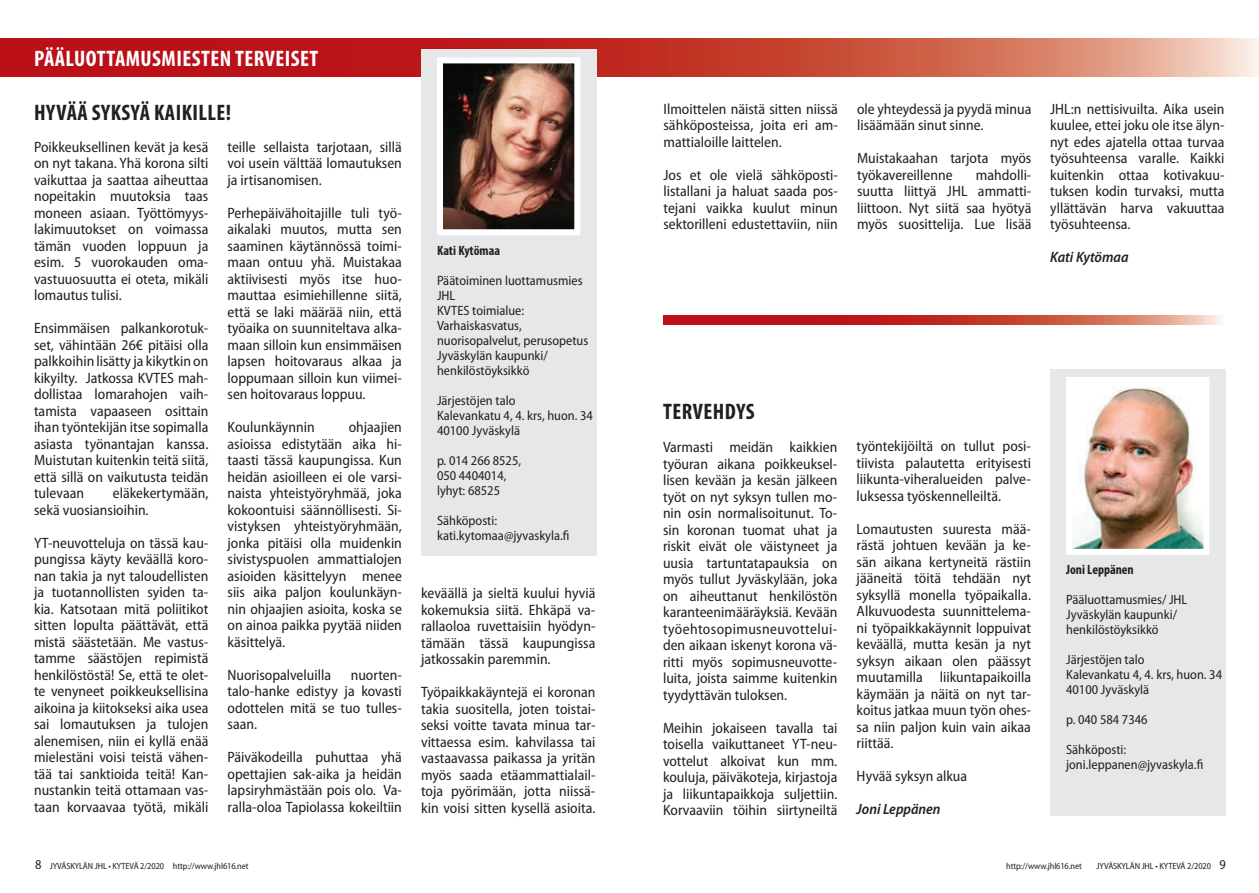
<style>
.page{position:relative;width:1259px;height:893px;background:#fff}
.page>*{position:absolute;margin:0;border:0;box-sizing:border-box;transform-origin:0 0}
.t1{font:700 condensed 22.5px "Myriad Pro";letter-spacing:.02em;color:#231f20}
.t2{font:700 condensed 22.5px "Myriad Pro";letter-spacing:.02em;color:#fff}
.t3{font:semi-condensed 15px/16.5px "Myriad Pro";color:#231f20;text-align:justify}
.t4{font:italic 600 semi-condensed 15px "Myriad Pro";color:#231f20}
.t5{font:semi-condensed 13.5px/15px "Myriad Pro";color:#231f20}
.t6{font:700 condensed 13.5px "Myriad Pro";color:#231f20}
.t7{font:semi-condensed 9px "Myriad Pro";letter-spacing:-.01em;color:#231f20}
.s1{font-size:13.5px}
</style>
<div class="page">
<svg style="left:663px;top:316px;width:559px;height:8px;background:#c7433b"></svg>
<svg style="left:0;top:38px;width:1259px;height:39px;background:#c9483f"></svg>
<div style="left:1050px;top:369px;width:175px;height:446px;background:#e6e7e9"></div>
<img style="left:1073px;top:384px;width:129px;height:164px">
<div style="left:1066px;top:377px;width:143px;height:178px;border:6px solid #fff"></div>
<div style="left:421px;top:49px;width:175px;height:506px;background:#e6e7e9"></div>
<img style="left:444px;top:64px;width:129px;height:164px">
<div style="left:437px;top:57px;width:143px;height:178px;border:6px solid #fff"></div>
<h1 class="t2" style="left:34px;top:44px;width:285px">PÄÄLUOTTAMUSMIESTEN TERVEISET</h1>
<h1 class="t1" style="left:34px;top:98px;width:198px">HYVÄÄ SYKSYÄ KAIKILLE!</h1>
<p class="t3" style="left:34px;top:139px;width:176px">Poikkeuksellinen kevät ja kesä on nyt takana. Yhä korona silti vaikuttaa ja saattaa aiheuttaa nopeitakin muutoksia taas moneen asiaan. Työttömyys&shy;lakimuutokset on voimassa tämän vuoden loppuun ja esim. 5 vuorokauden oma&shy;vastuuosuutta ei oteta, mikäli lomautus tulisi.</p>
<p class="t3" style="left:34px;top:320px;width:176px">Ensimmäisen palkankorotuk&shy;set, vähintään 26€ pitäisi olla palkkoihin lisätty ja kikytkin on kikyilty. Jatkossa KVTES mah&shy;dollistaa lomarahojen vaih&shy;tamista vapaaseen osittain ihan työntekijän itse sopimalla asiasta työnantajan kanssa.<br>Muistutan kuitenkin teitä siitä, että sillä on vaikutusta teidän tulevaan</p>
<p class="t3" style="left:34px;top:485px;width:176px;text-indent:79px">eläkekertymään, sekä vuosiansioihin.</p>
<p class="t3" style="left:34px;top:535px;width:176px">YT-neuvotteluja on tässä kau&shy;pungissa käyty keväällä koro&shy;nan takia ja nyt taloudellisten ja tuotannollisten syiden ta&shy;kia. Katsotaan mitä poliitikot sitten lopulta päättävät, että mistä säästetään. Me vastus&shy;tamme säästöjen repimistä henkilöstöstä! Se, että te olet&shy;te venyneet poikkeuksellisina aikoina ja kiitokseksi aika usea sai lomautuksen ja tulojen alenemisen, niin ei kyllä enää mielestäni voisi teistä vähen&shy;tää tai sanktioida teitä! Kan&shy;nustankin teitä ottamaan vas&shy;taan korvaavaa työtä, mikäli</p>
<p class="t3" style="left:227px;top:139px;width:176px">teille sellaista tarjotaan, sillä voi usein välttää lomautuksen ja irtisanomisen.</p>
<p class="t3" style="left:227px;top:205px;width:176px">Perhepäivähoitajille tuli työ&shy;aikalaki muutos, mutta sen saaminen käytännössä toimi&shy;maan ontuu yhä. Muistakaa aktiivisesti myös itse huo&shy;mauttaa esimiehillenne siitä, että se laki määrää niin, että työaika on suunniteltava alka&shy;maan silloin kun ensimmäisen lapsen hoitovaraus alkaa ja loppumaan silloin kun viimei&shy;sen hoitovaraus loppuu.</p>
<p class="t3" style="left:227px;top:419px;width:89px">Koulunkäynnin</p>
<p class="t3" style="left:227px;top:419px;width:176px;text-indent:121px">ohjaajien asioissa edistytään aika hi&shy;taasti tässä kaupungissa. Kun heidän asioilleen ei ole varsi&shy;naista yhteistyöryhmää, joka kokoontuisi säännöllisesti. Si&shy;vistyksen yhteistyöryhmään, jonka pitäisi olla muidenkin sivistyspuolen ammattialojen asioiden käsittelyyn menee siis aika paljon koulunkäyn&shy;nin ohjaajien asioita, koska se on ainoa paikka pyytää niiden käsittelyä.</p>
<p class="t3" style="left:227px;top:667px;width:105px">Nuorisopalveluilla</p>
<p class="t3" style="left:227px;top:667px;width:176px;text-indent:123px">nuorten&shy;talo-hanke edistyy ja kovasti odottelen mitä se tuo tulles&shy;saan.</p>
<p class="t3" style="left:227px;top:749px;width:176px">Päiväkodeilla puhuttaa yhä opettajien sak-aika ja heidän lapsiryhmästään pois olo. Va&shy;ralla-oloa Tapiolassa kokeiltiin</p>
<p class="t6" style="left:437px;top:242px;width:65px">Kati Kytömaa</p>
<p class="t5" style="left:437px;top:273px;width:153px">Päätoiminen luottamusmies<br>JHL<br>KVTES toimialue:<br>Varhaiskasvatus, nuorisopalvelut, perusopetus<br>Jyväskylän kaupunki/ henkilöstöyksikkö</p>
<p class="t5" style="left:437px;top:393px;width:157px">Järjestöjen talo<br>Kalevankatu 4, 4. krs, huon. 34<br>40100 Jyväskylä</p>
<p class="t5" style="left:437px;top:453px;width:86px">p. 014 266 8525,<br>050 4404014, lyhyt: 68525</p>
<p class="t5" style="left:437px;top:513px;width:134px">Sähköposti: kati.kytomaa@jyvaskyla.fi</p>
<p class="t3" style="left:421px;top:585px;width:176px">keväällä ja sieltä kuului hyviä kokemuksia siitä. Ehkäpä va&shy;rallaoloa ruvettaisiin hyödyn&shy;tämään tässä kaupungissa jatkossakin paremmin.</p>
<p class="t3" style="left:421px;top:684px;width:176px">Työpaikkakäyntejä ei koronan takia suositella, joten toistai&shy;seksi voitte tavata minua tar&shy;vittaessa esim. kahvilassa tai vastaavassa paikassa ja yritän myös saada etäammattialail&shy;toja pyörimään, jotta niissä&shy;kin voisi sitten kysellä asioita.</p>
<p class="t3" style="left:663px;top:101px;width:176px">Ilmoittelen näistä sitten niissä sähköposteissa, joita eri am&shy;mattialoille laittelen.</p>
<p class="t3" style="left:663px;top:167px;width:176px">Jos et ole vielä sähköposti&shy;listallani ja haluat saada pos&shy;tejani vaikka kuulut minun sektorilleni edustettaviin, niin</p>
<p class="t3" style="left:857px;top:101px;width:176px">ole yhteydessä ja pyydä minua lisäämään sinut sinne.</p>
<p class="t3" style="left:857px;top:150px;width:176px">Muistakaahan tarjota myös työkavereillenne</p>
<p class="t3" style="left:857px;top:167px;width:176px;text-indent:119px">mahdolli&shy;suutta liittyä JHL ammatti&shy;liittoon. Nyt siitä saa hyötyä myös suosittelija. Lue lisää</p>
<p class="t3" style="left:1050px;top:101px;width:176px">JHL:n nettisivuilta. Aika usein kuulee, ettei joku ole itse älyn&shy;nyt edes ajatella ottaa turvaa työsuhteensa varalle. Kaikki kuitenkin ottaa kotivakuu&shy;tuksen kodin turvaksi, mutta yllättävän harva vakuuttaa työsuhteensa.</p>
<p class="t4" style="left:1050px;top:249px;width:80px">Kati Kytömaa</p>
<h1 class="t1" style="left:663px;top:398px;width:93px">TERVEHDYS</h1>
<p class="t3" style="left:663px;top:439px;width:176px">Varmasti meidän kaikkien työuran aikana poikkeuksel&shy;lisen kevään ja kesän jälkeen työt on nyt syksyn tullen mo&shy;nin osin normalisoitunut. To&shy;sin koronan tuomat uhat ja riskit eivät ole väistyneet ja uusia tartuntatapauksia on myös tullut Jyväskylään, joka on aiheuttanut henkilöstön karanteenimääräyksiä. Kevään työehtosopimusneuvottelui&shy;den aikaan iskenyt korona vä&shy;ritti myös sopimusneuvotte&shy;luita, joista saimme kuitenkin tyydyttävän tuloksen.</p>
<p class="t3" style="left:663px;top:720px;width:176px">Meihin jokaiseen tavalla tai toisella vaikuttaneet YT-neu&shy;vottelut alkoivat kun mm. kouluja, päiväkoteja, kirjastoja ja liikuntapaikkoja suljettiin.<br>Korvaaviin töihin siirtyneiltä</p>
<p class="t3" style="left:856px;top:438px;width:176px">työntekijöiltä on tullut posi&shy;tiivista palautetta erityisesti liikunta-viheralueiden palve&shy;luksessa työskennelleiltä.</p>
<p class="t3" style="left:856px;top:521px;width:176px">Lomautusten suuresta mää&shy;rästä johtuen kevään ja ke&shy;sän aikana kertyneitä rästiin jääneitä töitä tehdään nyt syksyllä monella työpaikalla.<br>Alkuvuodesta suunnittelema&shy;ni työpaikkakäynnit loppuivat keväällä, mutta kesän ja nyt syksyn aikaan olen päässyt muutamilla liikuntapaikoilla käymään ja näitä on nyt tar&shy;koitus jatkaa muun työn ohes&shy;sa niin paljon kuin vain aikaa riittää.</p>
<p class="t3" style="left:856px;top:768px;width:112px">Hyvää syksyn alkua</p>
<p class="t4" style="left:856px;top:801px;width:85px">Joni Leppänen</p>
<p class="t6" style="left:1066px;top:561px;width:69px">Joni Leppänen</p>
<p class="t5" style="left:1066px;top:592px;width:123px">Pääluottamusmies/ JHL<br>Jyväskylän kaupunki/ henkilöstöyksikkö</p>
<p class="t5" style="left:1066px;top:652px;width:157px">Järjestöjen talo<br>Kalevankatu 4, 4. krs, huon. 34<br>40100 Jyväskylä</p>
<p class="t5" style="left:1066px;top:712px;width:83px">p. 040 584 7346</p>
<p class="t5" style="left:1066px;top:742px;width:139px">Sähköposti: joni.leppanen@jyvaskyla.fi</p>
<p class="t7" style="left:35px;top:861px;width:215px"><span class="s1">8</span> JYVÄSKYLÄN JHL • KYTEVÄ 2/2020 http://www.jhl616.net</p>
<p class="t7" style="left:1006px;top:861px;width:77px">http://www.jhl616.net</p>
<p class="t7" style="left:1096px;top:861px;width:131px">JYVÄSKYLÄN JHL • KYTEVÄ 2/2020 <span class="s1">9</span></p>
</div>
